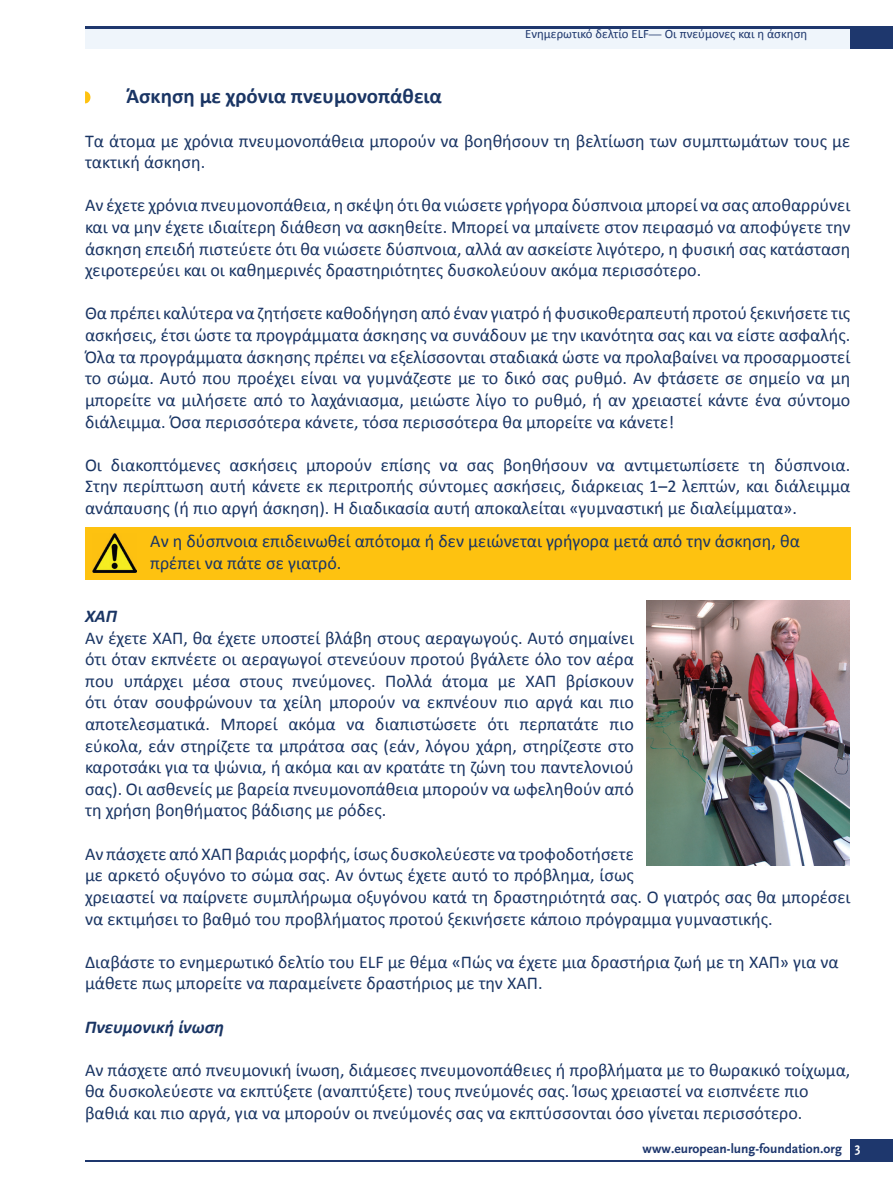
<style>
.page{position:relative;width:893px;height:1191px;background:#fff}
.page>*{position:absolute;margin:0;border:0;box-sizing:border-box;transform-origin:0 0}
.t1{font:700 21px "Calibri";color:#1a3564}
.t2{font:18px/21.6px "Calibri";color:#1a3564}
.t3{font:italic 700 18px "Calibri";color:#1a3564}
.t4{font:700 13.5px "Scala Sans";color:#1e376d}
.t5{font:12.75px "Calibri";color:#1e376d}
.s1{font-family:"Scala Sans"}
.s2{color:#fff}
</style>
<div class="page">
<div style="left:85px;top:26px;width:808px;height:23px;background:#eff5fb"></div>
<div style="left:850px;top:26px;width:43px;height:23px;background:#1e376d"></div>
<div style="left:850px;top:1138px;width:43px;height:23px;background:#1e376d"></div>
<hr style="left:85px;top:26px;width:808px;height:2px;background:#1e376d">
<hr style="left:85px;top:1160px;width:808px;height:2px;background:#1e376d">
<svg style="left:85px;top:91px;width:5px;height:12px"></svg>
<div style="left:85px;top:527px;width:765px;height:53px;background:#fec210"></div>
<img style="left:647px;top:600px;width:202px;height:265px">
<img style="left:92px;top:534px;width:44px;height:38px">
<p class="t5" style="left:525px;top:26px;width:284px">Ενημερωτικό δελτίο ELF<span class="s1">—</span> Οι πνεύμονες και η άσκηση</p>
<p class="t1" style="left:126px;top:83px;width:317px">Άσκηση με χρόνια πνευμονοπάθεια</p>
<p class="t2" style="left:85px;top:130px;width:767px">Τα άτομα με χρόνια πνευμονοπάθεια μπορούν να βοηθήσουν τη βελτίωση των συμπτωμάτων τους με τακτική άσκηση.</p>
<p class="t2" style="left:85px;top:195px;width:767px;text-align:justify">Αν έχετε χρόνια πνευμονοπάθεια, η σκέψη ότι θα νιώσετε γρήγορα δύσπνοια μπορεί να σας αποθαρρύνει και να μην έχετε ιδιαίτερη διάθεση να ασκηθείτε. Μπορεί να μπαίνετε στον πειρασμό να αποφύγετε την άσκηση επειδή πιστεύετε ότι θα νιώσετε δύσπνοια, αλλά αν ασκείστε λιγότερο, η φυσική σας κατάσταση χειροτερεύει και οι καθημερινές δραστηριότητες δυσκολεύουν ακόμα περισσότερο.</p>
<p class="t2" style="left:85px;top:303px;width:767px;text-align:justify">Θα πρέπει καλύτερα να ζητήσετε καθοδήγηση από έναν γιατρό ή φυσικοθεραπευτή προτού ξεκινήσετε τις ασκήσεις, έτσι ώστε τα προγράμματα άσκησης να συνάδουν με την ικανότητα σας και να είστε ασφαλής.<br>Όλα τα προγράμματα άσκησης πρέπει να εξελίσσονται σταδιακά ώστε να προλαβαίνει να προσαρμοστεί το σώμα. Αυτό που προέχει είναι να γυμνάζεστε με το δικό σας ρυθμό. Αν φτάσετε σε σημείο να μη μπορείτε να μιλήσετε από το λαχάνιασμα, μειώστε λίγο το ρυθμό, ή αν χρειαστεί κάντε ένα σύντομο διάλειμμα. Όσα περισσότερα κάνετε, τόσα περισσότερα θα μπορείτε να κάνετε!</p>
<p class="t2" style="left:85px;top:454px;width:767px;text-align:justify">Οι διακοπτόμενες ασκήσεις μπορούν επίσης να σας βοηθήσουν να αντιμετωπίσετε τη δύσπνοια.<br>Στην περίπτωση αυτή κάνετε εκ περιτροπής σύντομες ασκήσεις, διάρκειας 1–2 λεπτών, και διάλειμμα ανάπαυσης (ή πιο αργή άσκηση). Η διαδικασία αυτή αποκαλείται «γυμναστική με διαλείμματα».</p>
<p class="t2" style="left:150px;top:530px;width:651px">Αν η δύσπνοια επιδεινωθεί απότομα ή δεν μειώνεται γρήγορα μετά από την άσκηση, θα πρέπει να πάτε σε γιατρό.</p>
<p class="t3" style="left:85px;top:604px;width:34px">ΧΑΠ</p>
<p class="t2" style="left:85px;top:627px;width:550px;text-align:justify">Αν έχετε ΧΑΠ, θα έχετε υποστεί βλάβη στους αεραγωγούς. Αυτό σημαίνει ότι όταν εκπνέετε οι αεραγωγοί στενεύουν προτού βγάλετε όλο τον αέρα που υπάρχει μέσα στους πνεύμονες. Πολλά άτομα με ΧΑΠ βρίσκουν ότι όταν σουφρώνουν τα χείλη μπορούν να εκπνέουν πιο αργά και πιο αποτελεσματικά. Μπορεί ακόμα να διαπιστώσετε ότι περπατάτε πιο εύκολα, εάν στηρίζετε τα μπράτσα σας (εάν, λόγου χάρη, στηρίζεστε στο καροτσάκι για τα ψώνια, ή ακόμα και αν κρατάτε τη ζώνη του παντελονιού σας). Οι ασθενείς με βαρεία πνευμονοπάθεια μπορούν να ωφεληθούν από τη χρήση βοηθήματος βάδισης με ρόδες.</p>
<p class="t2" style="left:85px;top:843px;width:767px">Αν πάσχετε από ΧΑΠ βαριάς μορφής, ίσως δυσκολεύεστε να τροφοδοτήσετε<br>με αρκετό οξυγόνο το σώμα σας. Αν όντως έχετε αυτό το πρόβλημα, ίσως<br>χρειαστεί να παίρνετε συμπλήρωμα οξυγόνου κατά τη δραστηριότητά σας. Ο γιατρός σας θα μπορέσει να εκτιμήσει το βαθμό του προβλήματος προτού ξεκινήσετε κάποιο πρόγραμμα γυμναστικής.</p>
<p class="t2" style="left:85px;top:951px;width:755px">Διαβάστε το ενημερωτικό δελτίο του ELF με θέμα «Πώς να έχετε μια δραστήρια ζωή με τη ΧΑΠ» για να μάθετε πως μπορείτε να παραμείνετε δραστήριος με την ΧΑΠ.</p>
<p class="t3" style="left:85px;top:1015px;width:141px">Πνευμονική ίνωση</p>
<p class="t2" style="left:85px;top:1059px;width:767px">Αν πάσχετε από πνευμονική ίνωση, διάμεσες πνευμονοπάθειες ή προβλήματα με το θωρακικό τοίχωμα, θα δυσκολεύεστε να εκπτύξετε (αναπτύξετε) τους πνεύμονές σας. Ίσως χρειαστεί να εισπνέετε πιο βαθιά και πιο αργά, για να μπορούν οι πνεύμονές σας να εκπτύσσονται όσο γίνεται περισσότερο.</p>
<p class="t4" style="left:643px;top:1141px;width:219px">www.european-lung-foundation.org <span class="s2">3</span></p>
</div>
